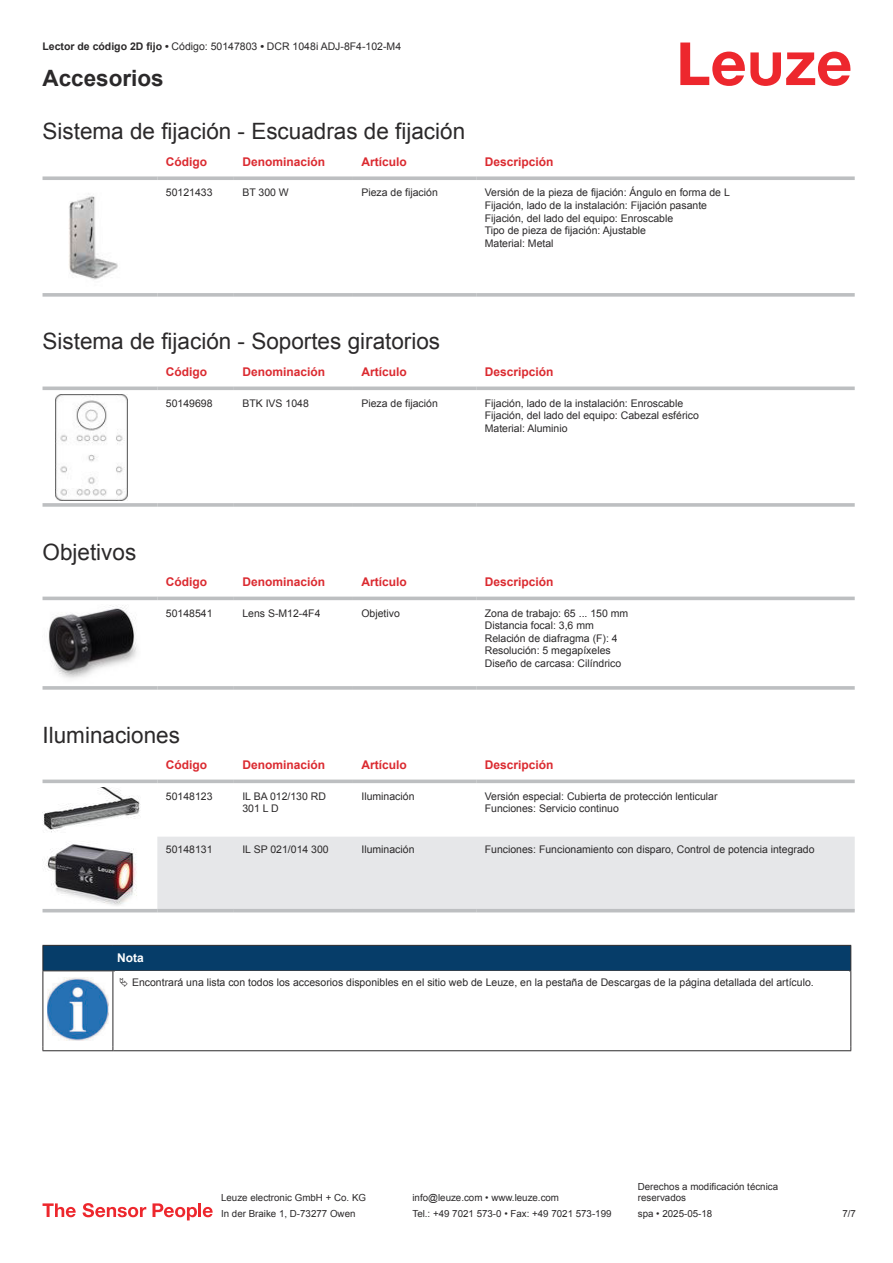
<style>
.page{position:relative;width:893px;height:1263px;background:#fff}
.page>*{position:absolute;margin:0;border:0;box-sizing:border-box;transform-origin:0 0}
.t1{font:22.5px "Arial";color:#2b292a}
.t2{font:700 22.5px "Arial";color:#2b292a}
.t3{font:700 12px "Arial";color:#db2a30}
.t4{font:700 12px "Arial";color:#fff}
.t5{font:10.5px/12.6px "Arial";color:#2b292a}
.t6{font:9.75px/11.7px "Arial";color:#2b292a}
.s1{font-weight:700}
</style>
<div class="page">
<svg style="left:680px;top:43px;width:170px;height:43px"></svg>
<svg style="left:43px;top:176px;width:114px;height:4px"></svg>
<svg style="left:157px;top:176px;width:77px;height:4px"></svg>
<svg style="left:234px;top:176px;width:119px;height:4px"></svg>
<svg style="left:353px;top:176px;width:123px;height:4px"></svg>
<svg style="left:476px;top:176px;width:379px;height:4px;background:#c4c6c8"></svg>
<svg style="left:43px;top:293px;width:114px;height:4px"></svg>
<svg style="left:157px;top:293px;width:77px;height:4px"></svg>
<svg style="left:234px;top:293px;width:119px;height:4px"></svg>
<svg style="left:353px;top:293px;width:123px;height:4px"></svg>
<svg style="left:476px;top:293px;width:379px;height:4px;background:#c3c5c7"></svg>
<img style="left:69px;top:193px;width:49px;height:87px">
<svg style="left:43px;top:386px;width:114px;height:4px"></svg>
<svg style="left:157px;top:386px;width:77px;height:4px"></svg>
<svg style="left:234px;top:386px;width:119px;height:4px"></svg>
<svg style="left:353px;top:386px;width:123px;height:4px"></svg>
<svg style="left:476px;top:386px;width:379px;height:4px;background:#c5c7c9"></svg>
<svg style="left:43px;top:503px;width:114px;height:4px"></svg>
<hr style="left:157px;top:503px;width:77px;height:4px;background:#c6c7c9">
<svg style="left:234px;top:503px;width:119px;height:4px"></svg>
<svg style="left:353px;top:503px;width:123px;height:4px"></svg>
<hr style="left:476px;top:503px;width:379px;height:4px;background:#c6c7c9">
<img style="left:56px;top:394px;width:71px;height:107px">
<svg style="left:43px;top:596px;width:812px;height:5px;fill:#efeff0"></svg>
<hr style="left:43px;top:597px;width:114px;height:3px;background:#bdbfc1">
<hr style="left:157px;top:597px;width:77px;height:3px;background:#bdbfc1">
<hr style="left:234px;top:597px;width:119px;height:3px;background:#bdbfc1">
<hr style="left:353px;top:597px;width:123px;height:3px;background:#bdbfc1">
<hr style="left:476px;top:597px;width:379px;height:3px;background:#bdbfc1">
<svg style="left:43px;top:686px;width:114px;height:4px"></svg>
<svg style="left:157px;top:686px;width:77px;height:4px"></svg>
<svg style="left:234px;top:686px;width:119px;height:4px"></svg>
<svg style="left:353px;top:686px;width:123px;height:4px"></svg>
<svg style="left:476px;top:686px;width:379px;height:4px;background:#c3c5c7"></svg>
<img style="left:48px;top:605px;width:89px;height:74px">
<svg style="left:43px;top:783px;width:812px;height:130px"></svg>
<div style="left:157px;top:837px;width:698px;height:72px;background:#e6e7e9"></div>
<svg style="left:43px;top:779px;width:114px;height:4px"></svg>
<svg style="left:157px;top:779px;width:77px;height:4px"></svg>
<svg style="left:234px;top:779px;width:119px;height:4px"></svg>
<svg style="left:353px;top:779px;width:123px;height:4px"></svg>
<svg style="left:476px;top:779px;width:379px;height:4px;background:#c6c8c9"></svg>
<hr style="left:43px;top:909px;width:114px;height:3px;background:#bdbfc1">
<hr style="left:157px;top:909px;width:77px;height:3px;background:#bdbfc1">
<hr style="left:234px;top:909px;width:119px;height:3px;background:#bdbfc1">
<hr style="left:353px;top:909px;width:123px;height:3px;background:#bdbfc1">
<hr style="left:476px;top:909px;width:379px;height:3px;background:#bdbfc1">
<img style="left:43px;top:787px;width:97px;height:45px">
<img style="left:43px;top:841px;width:97px;height:65px">
<div style="left:43px;top:945px;width:808px;height:26px;background:#063d69"></div>
<hr style="left:113px;top:970px;width:738px;height:1px;background:#2b292a">
<hr style="left:43px;top:971px;width:1px;height:75px;background:#2b292a">
<hr style="left:113px;top:971px;width:1px;height:75px;background:#2b292a">
<hr style="left:850px;top:971px;width:1px;height:75px;background:#2b292a">
<hr style="left:43px;top:1050px;width:70px;height:1px;background:#2b292a">
<hr style="left:113px;top:1050px;width:738px;height:1px;background:#2b292a">
<img style="left:47px;top:977px;width:61px;height:63px">
<svg style="left:43px;top:1203px;width:33px;height:14px"></svg>
<svg style="left:83px;top:1203px;width:63px;height:14px"></svg>
<svg style="left:153px;top:1203px;width:44px;height:17px"></svg>
<hr style="left:198px;top:1203px;width:3px;height:14px;background:#ed272d">
<svg style="left:203px;top:1207px;width:10px;height:10px"></svg>
<p class="t5" style="left:43px;top:41px;width:360px"><span class="s1">Lector de código 2D fijo •</span> Código: 50147803 <span class="s1">•</span> DCR 1048i ADJ-8F4-102-M4</p>
<h1 class="t2" style="left:43px;top:70px;width:123px">Accesorios</h1>
<h1 class="t1" style="left:43px;top:123px;width:424px">Sistema de fijación - Escuadras de fijación</h1>
<p class="t3" style="left:166px;top:157px;width:43px">Código</p>
<p class="t3" style="left:242px;top:157px;width:84px">Denominación</p>
<p class="t3" style="left:361px;top:157px;width:47px">Artículo</p>
<p class="t3" style="left:485px;top:157px;width:70px">Descripción</p>
<p class="t5" style="left:166px;top:187px;width:48px">50121433</p>
<p class="t5" style="left:242px;top:187px;width:48px">BT 300 W</p>
<p class="t5" style="left:361px;top:187px;width:78px">Pieza de fijación</p>
<p class="t5" style="left:485px;top:187px;width:247px">Versión de la pieza de fijación: Ángulo en forma de L Fijación, lado de la instalación: Fijación pasante Fijación, del lado del equipo: Enroscable<br>Tipo de pieza de fijación: Ajustable<br>Material: Metal</p>
<h1 class="t1" style="left:43px;top:333px;width:399px">Sistema de fijación - Soportes giratorios</h1>
<p class="t3" style="left:166px;top:367px;width:43px">Código</p>
<p class="t3" style="left:242px;top:367px;width:84px">Denominación</p>
<p class="t3" style="left:361px;top:367px;width:47px">Artículo</p>
<p class="t3" style="left:485px;top:367px;width:70px">Descripción</p>
<p class="t5" style="left:166px;top:397px;width:48px">50149698</p>
<p class="t5" style="left:242px;top:397px;width:68px">BTK IVS 1048</p>
<p class="t5" style="left:361px;top:397px;width:78px">Pieza de fijación</p>
<p class="t5" style="left:485px;top:397px;width:216px">Fijación, lado de la instalación: Enroscable<br>Fijación, del lado del equipo: Cabezal esférico<br>Material: Aluminio</p>
<h1 class="t1" style="left:43px;top:543px;width:95px">Objetivos</h1>
<p class="t3" style="left:166px;top:577px;width:43px">Código</p>
<p class="t3" style="left:242px;top:577px;width:84px">Denominación</p>
<p class="t3" style="left:361px;top:577px;width:47px">Artículo</p>
<p class="t3" style="left:485px;top:577px;width:70px">Descripción</p>
<p class="t5" style="left:166px;top:608px;width:48px">50148541</p>
<p class="t5" style="left:242px;top:608px;width:80px">Lens S-M12-4F4</p>
<p class="t5" style="left:361px;top:608px;width:40px">Objetivo</p>
<p class="t5" style="left:485px;top:608px;width:145px">Zona de trabajo: 65 ... 150 mm<br>Distancia focal: 3,6 mm<br>Relación de diafragma (F): 4<br>Resolución: 5 megapíxeles<br>Diseño de carcasa: Cilíndrico</p>
<h1 class="t1" style="left:43px;top:726px;width:139px">Iluminaciones</h1>
<p class="t3" style="left:166px;top:760px;width:43px">Código</p>
<p class="t3" style="left:242px;top:760px;width:84px">Denominación</p>
<p class="t3" style="left:361px;top:760px;width:47px">Artículo</p>
<p class="t3" style="left:485px;top:760px;width:70px">Descripción</p>
<p class="t5" style="left:166px;top:790px;width:48px">50148123</p>
<p class="t5" style="left:242px;top:790px;width:85px">IL BA 012/130 RD<br>301 L D</p>
<p class="t5" style="left:361px;top:790px;width:55px">Iluminación</p>
<p class="t5" style="left:485px;top:790px;width:234px">Versión especial: Cubierta de protección lenticular<br>Funciones: Servicio continuo</p>
<p class="t5" style="left:166px;top:844px;width:48px">50148131</p>
<p class="t5" style="left:242px;top:844px;width:88px">IL SP 021/014 300</p>
<p class="t5" style="left:361px;top:844px;width:55px">Iluminación</p>
<p class="t5" style="left:485px;top:844px;width:331px">Funciones: Funcionamiento con disparo, Control de potencia integrado</p>
<p class="t4" style="left:117px;top:953px;width:28px">Nota</p>
<p class="t5" style="left:132px;top:976px;width:683px">Encontrará una lista con todos los accesorios disponibles en el sitio web de Leuze, en la pestaña de Descargas de la página detallada del artículo.</p>
<p class="t6" style="left:221px;top:1193px;width:146px">Leuze electronic GmbH + Co. KG</p>
<p class="t6" style="left:412px;top:1193px;width:148px">info@leuze.com • www.leuze.com</p>
<p class="t6" style="left:638px;top:1181px;width:142px">Derechos a modificación técnica reservados</p>
<p class="t6" style="left:221px;top:1209px;width:136px">In der Braike 1, D-73277 Owen</p>
<p class="t6" style="left:412px;top:1209px;width:201px">Tel.: +49 7021 573-0 • Fax: +49 7021 573-199</p>
<p class="t6" style="left:638px;top:1209px;width:76px">spa • 2025-05-18</p>
<p class="t6" style="left:842px;top:1209px;width:15px">7 /7</p>
</div>
